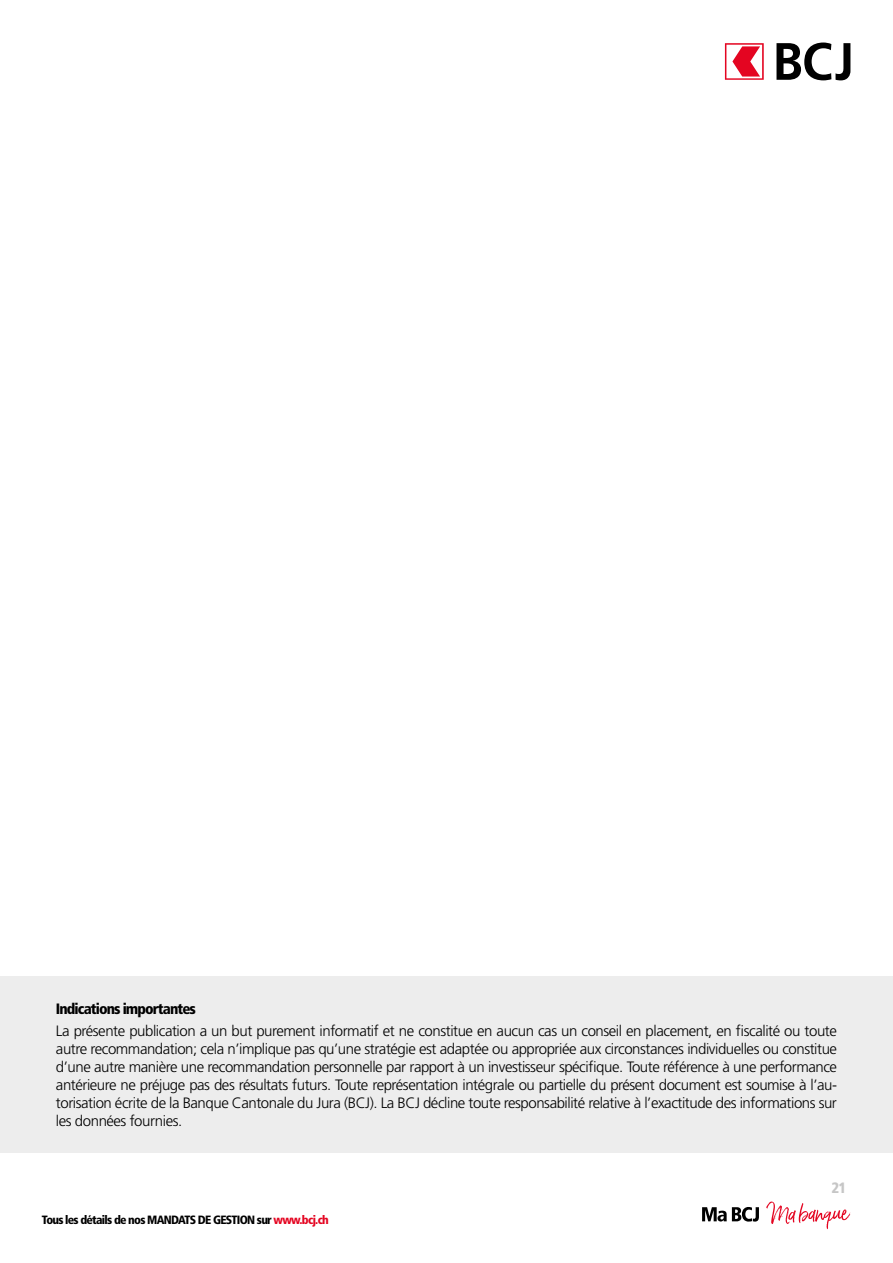
<style>
.page{position:relative;width:893px;height:1263px;background:#fff}
.page>*{position:absolute;margin:0;border:0;box-sizing:border-box;transform-origin:0 0}
.t1{font:300 15px/18px "Frutiger LT Std";letter-spacing:-.03em;color:#000;text-align:justify}
.t2{font:900 condensed 15px "Frutiger LT Std";letter-spacing:-.06em;color:#000}
.t3{font:900 condensed 15px "Frutiger LT Std";color:#c6c6c6}
.t4{font:900 condensed 12px "Frutiger LT Std";letter-spacing:-.06em;color:#000}
.s1{color:#e40521}
</style>
<div class="page">
<svg style="left:725px;top:43px;width:39px;height:37px"></svg>
<svg style="left:776px;top:43px;width:74px;height:37px"></svg>
<svg style="left:702px;top:1207px;width:57px;height:14px"></svg>
<svg style="left:766px;top:1201px;width:84px;height:28px"></svg>
<div style="left:0;top:976px;width:893px;height:176px;background:#ededed"></div>
<p class="t2" style="left:56px;top:999px;width:141px">Indications importantes</p>
<p class="t1" style="left:56px;top:1022px;width:783px">La présente publication a un but purement informatif et ne constitue en aucun cas un conseil en placement, en fiscalité ou toute autre recommandation; cela n’implique pas qu’une stratégie est adaptée ou appropriée aux circonstances individuelles ou constitue d’une autre manière une recommandation personnelle par rapport à un investisseur spécifique. Toute référence à une performance antérieure ne préjuge pas des résultats futurs. Toute représentation intégrale ou partielle du présent document est soumise à l’au&shy;torisation écrite de la Banque Cantonale du Jura (BCJ). La BCJ décline toute responsabilité relative à l’exactitude des informations sur les données fournies.</p>
<p class="t4" style="left:42px;top:1212px;width:289px">Tous les détails de nos MANDATS DE GESTION sur <span class="s1">www.bcj.ch</span></p>
<p class="t3" style="left:831px;top:1178px;width:16px">21</p>
</div>
